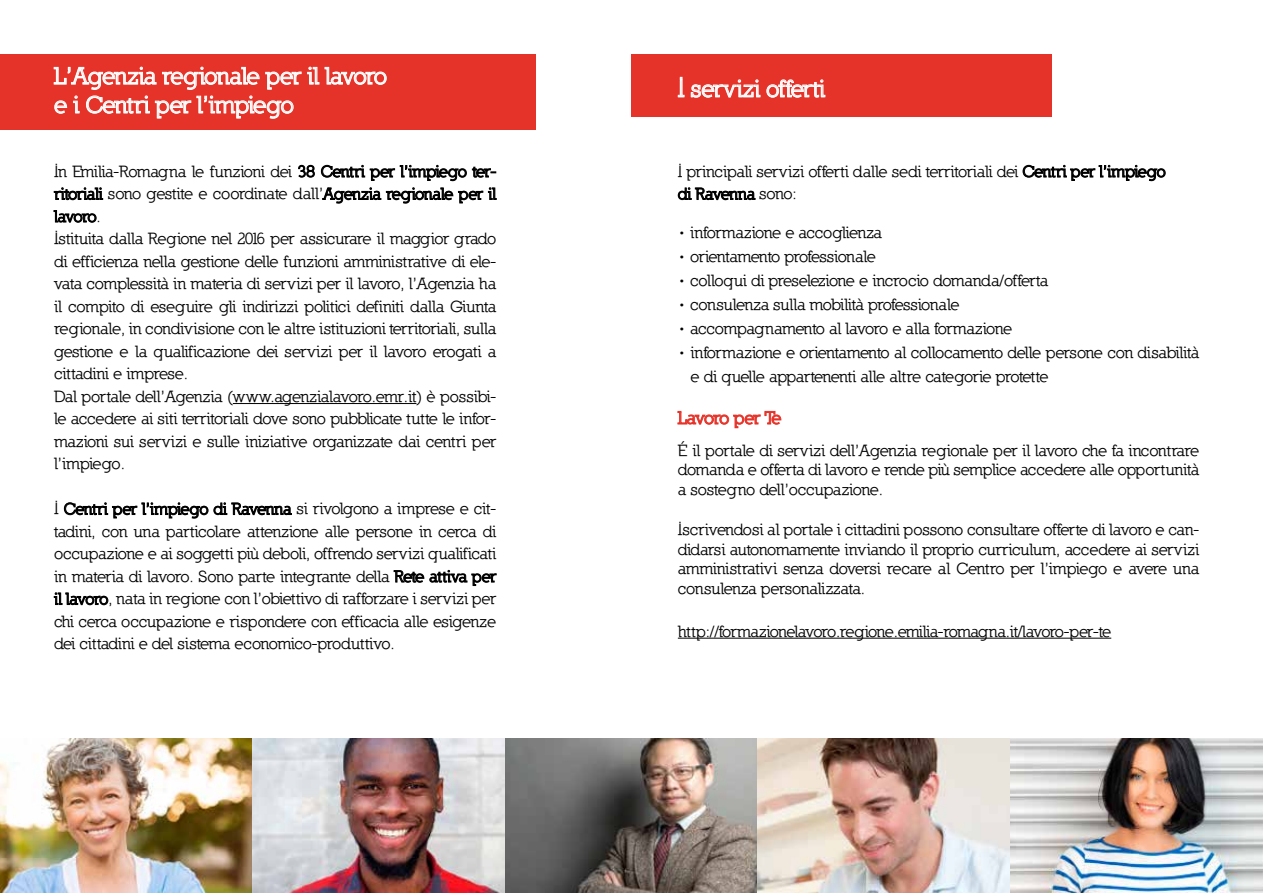
<style>
.page{position:relative;width:1263px;height:893px;background:#fff}
.page>*{position:absolute;margin:0;border:0;box-sizing:border-box;transform-origin:0 0}
.t1{font:700 24px/28.8px "Nilland";color:#fff}
.t2{font:700 18px "Nilland";letter-spacing:-.04em;color:#e63329}
.t3{font:700 16.5px/22.5px "Nilland";letter-spacing:-.025em;color:#000;text-align:justify}
.t4{font:700 16.5px/22.5px "Nilland";color:#000}
</style>
<div class="page">
<div style="left:0;top:54px;width:536px;height:76px;background:#e63329"></div>
<svg style="left:54px;top:67px;width:333px;height:52px"></svg>
<div style="left:631px;top:54px;width:421px;height:63px;background:#e63329"></div>
<svg style="left:678px;top:77px;width:7px;height:20px"></svg>
<svg style="left:691px;top:79px;width:134px;height:19px"></svg>
<img style="left:0;top:738px;width:1263px;height:155px">
<hr style="left:233px;top:403px;width:183px;height:1px;background:#000">
<svg style="left:298px;top:165px;width:17px;height:13px"></svg>
<svg style="left:321px;top:165px;width:175px;height:16px"></svg>
<svg style="left:54px;top:187px;width:49px;height:13px"></svg>
<svg style="left:322px;top:187px;width:175px;height:17px"></svg>
<svg style="left:53px;top:210px;width:44px;height:13px"></svg>
<svg style="left:64px;top:502px;width:228px;height:17px"></svg>
<svg style="left:393px;top:570px;width:104px;height:16px"></svg>
<svg style="left:54px;top:592px;width:54px;height:13px"></svg>
<hr style="left:678px;top:638px;width:433px;height:1px;background:#000">
<svg style="left:1022px;top:165px;width:144px;height:16px"></svg>
<svg style="left:678px;top:187px;width:78px;height:13px"></svg>
<svg style="left:677px;top:411px;width:104px;height:17px"></svg>
<h1 class="t1" style="left:54px;top:61px;width:334px">L’Agenzia regionale per il lavoro e i Centri per l’impiego</h1>
<h1 class="t1" style="left:678px;top:74px;width:149px">I servizi offerti</h1>
<p class="t3" style="left:54px;top:160px;width:444px;text-align:left">In Emilia-Romagna le funzioni dei 38 Centri per l’impiego ter&shy;ritoriali sono gestite e coordinate dall’Agenzia regionale per il lavoro.<br>Istituita dalla Regione nel 2016 per assicurare il maggior grado di efficienza nella gestione delle funzioni amministrative di ele&shy;vata complessità in materia di servizi per il lavoro, l’Agenzia ha il compito di eseguire gli indirizzi politici definiti dalla Giunta regionale, in condivisione con le altre istituzioni territoriali, sulla gestione e la qualificazione dei servizi per il lavoro erogati a cittadini e imprese.<br>Dal portale dell’Agenzia (www.agenzialavoro.emr.it) è possibi&shy;le accedere ai siti territoriali dove sono pubblicate tutte le infor&shy;mazioni sui servizi e sulle iniziative organizzate dai centri per l’impiego.</p>
<p class="t3" style="left:54px;top:497px;width:444px">I Centri per l’impiego di Ravenna si rivolgono a imprese e cit&shy;tadini, con una particolare attenzione alle persone in cerca di occupazione e ai soggetti più deboli, offrendo servizi qualificati in materia di lavoro. Sono parte integrante della Rete attiva per il lavoro, nata in regione con l’obiettivo di rafforzare i servizi per chi cerca occupazione e rispondere con efficacia alle esigenze dei cittadini e del sistema economico-produttivo.</p>
<p class="t4" style="left:678px;top:160px;width:489px">I principali servizi offerti dalle sedi territoriali dei Centri per l’impiego di Ravenna sono:</p>
<p class="t3" style="left:678px;top:221px;width:206px">• informazione e accoglienza</p>
<p class="t3" style="left:678px;top:245px;width:200px">• orientamento professionale</p>
<p class="t3" style="left:678px;top:269px;width:372px">• colloqui di preselezione e incrocio domanda/offerta</p>
<p class="t3" style="left:678px;top:293px;width:283px">• consulenza sulla mobilità professionale</p>
<p class="t3" style="left:678px;top:317px;width:336px">• accompagnamento al lavoro e alla formazione</p>
<p class="t3" style="left:691px;top:341px;width:510px;line-height:24px;text-indent:-13px">• informazione e orientamento al collocamento delle persone con disabilità e di quelle appartenenti alle altre categorie protette</p>
<p class="t2" style="left:678px;top:407px;width:105px">Lavoro per Te</p>
<p class="t3" style="left:678px;top:440px;width:523px;line-height:19.8px">É il portale di servizi dell’Agenzia regionale per il lavoro che fa incontrare domanda e offerta di lavoro e rende più semplice accedere alle opportunità a sostegno dell’occupazione.</p>
<p class="t3" style="left:678px;top:519px;width:523px;line-height:19.8px">Iscrivendosi al portale i cittadini possono consultare offerte di lavoro e can&shy;didarsi autonomamente inviando il proprio curriculum, accedere ai servizi amministrativi senza doversi recare al Centro per l’impiego e avere una consulenza personalizzata.</p>
<p class="t3" style="left:678px;top:620px;width:435px">http://formazionelavoro.regione.emilia-romagna.it/lavoro-per-te</p>
</div>
